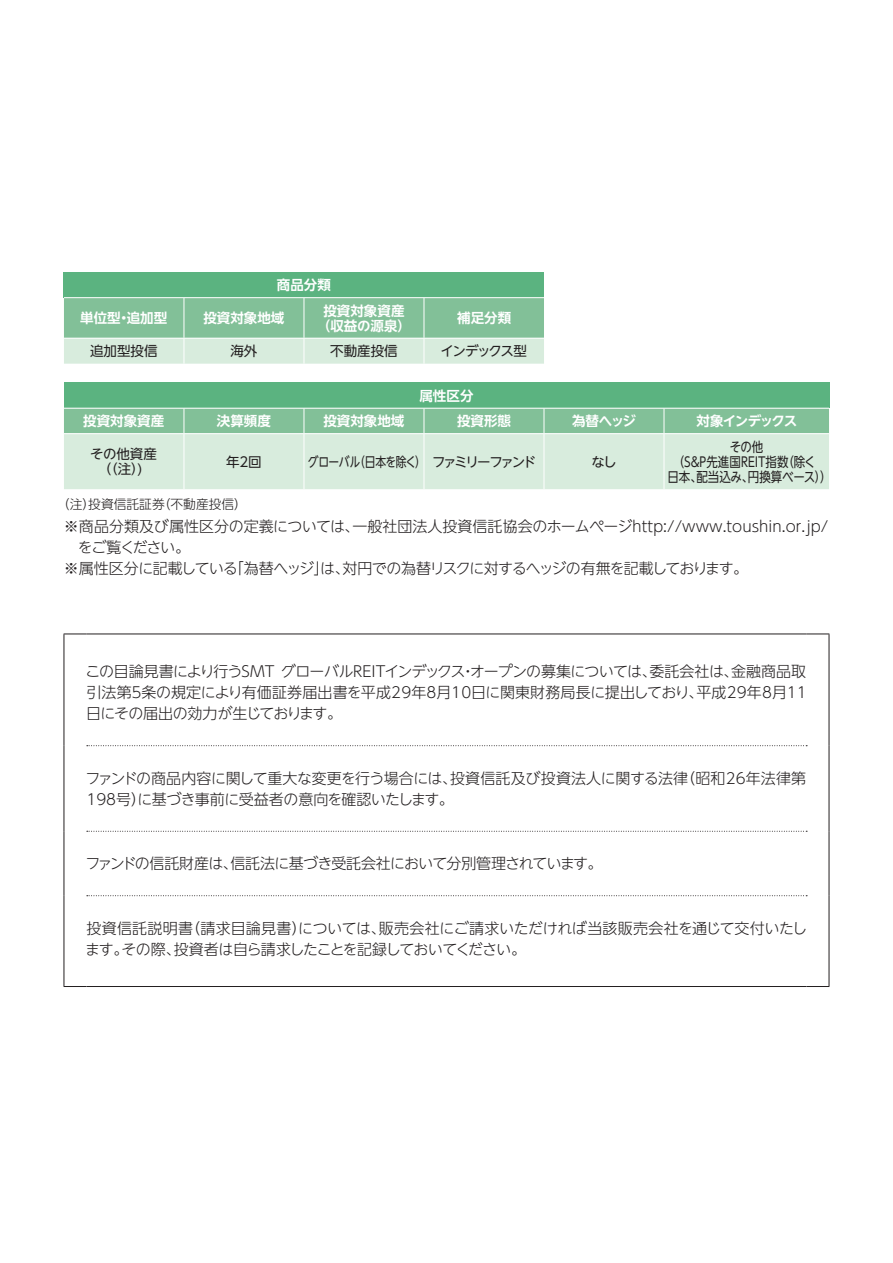
<style>
.page{position:relative;width:893px;height:1263px;background:#fff}
.page>*{position:absolute;margin:0;border:0;box-sizing:border-box;transform-origin:0 0}
.t1{font:300 15px/21px "UD Shin Go NT Pro";letter-spacing:-.025em;color:#231f20}
.t2{font:300 15px "UD Shin Go NT Pro";color:#231f20}
.t3{font:300 15px "UD Shin Go NT Pro";letter-spacing:-.065em;color:#231f20}
.t4{font:300 15px "UD Shin Go NT Pro";letter-spacing:-.05em;color:#231f20}
.t5{font:300 15px "UD Shin Go NT Pro";letter-spacing:-.09em;color:#231f20}
.t6{font:700 13.5px/15px "UD Shin Go NT Pro De";color:#fff;text-align:center}
.t7{font:13.5px/15px "UD Shin Go NT Pro";letter-spacing:-.05em;color:#231f20;text-align:center}
.t8{font:13.5px "UD Shin Go NT Pro";letter-spacing:-.095em;color:#231f20;scale:.8 1}
.t9{font:13.5px "UD Shin Go NT Pro";letter-spacing:-.185em;color:#231f20;scale:.85 1}
.t10{font:13.5px "UD Shin Go NT Pro";letter-spacing:-.005em;color:#231f20;scale:.85 1}
.t11{font:700 13.5px "UD Shin Go NT Pro De";letter-spacing:-.08em;color:#fff}
.t12{font:13.5px "UD Shin Go NT Pro";letter-spacing:-.1em;color:#231f20}
.t13{font:13.5px "UD Shin Go NT Pro";letter-spacing:-.05em;color:#231f20;scale:.85 1}
.t14{font:300 12.75px "UD Shin Go NT Pro";color:#231f20}
</style>
<div class="page">
<div style="left:64px;top:272px;width:480px;height:26px;background:#5bb380"></div>
<hr style="left:64px;top:297px;width:120px;height:1px;background:#fff">
<hr style="left:184px;top:297px;width:120px;height:1px;background:#fff">
<hr style="left:304px;top:297px;width:120px;height:1px;background:#fff">
<hr style="left:424px;top:297px;width:120px;height:1px;background:#fff">
<svg style="left:64px;top:298px;width:480px;height:66px;background:#a5d2b4"></svg>
<div style="left:64px;top:383px;width:765px;height:25px;background:#5bb380"></div>
<svg style="left:64px;top:408px;width:765px;height:81px;background:#c0dfc9"></svg>
<hr style="left:64px;top:433px;width:120px;height:1px;background:#fff">
<hr style="left:184px;top:433px;width:120px;height:1px;background:#fff">
<hr style="left:184px;top:434px;width:1px;height:55px;background:#fff">
<hr style="left:304px;top:433px;width:120px;height:1px;background:#fff">
<hr style="left:304px;top:434px;width:1px;height:55px;background:#fff">
<hr style="left:424px;top:433px;width:120px;height:1px;background:#fff">
<hr style="left:424px;top:434px;width:1px;height:55px;background:#fff">
<hr style="left:544px;top:433px;width:120px;height:1px;background:#fff">
<hr style="left:544px;top:434px;width:1px;height:55px;background:#fff">
<hr style="left:664px;top:433px;width:165px;height:1px;background:#fff">
<hr style="left:664px;top:434px;width:1px;height:55px;background:#fff">
<svg style="left:87px;top:745px;width:720px;height:1px"></svg>
<svg style="left:87px;top:831px;width:720px;height:1px"></svg>
<svg style="left:87px;top:895px;width:720px;height:1px"></svg>
<svg style="left:65px;top:634px;width:21px;height:1px"></svg>
<hr style="left:64px;top:634px;width:1px;height:112px;background:#231f20">
<hr style="left:86px;top:634px;width:720px;height:1px;background:#231f20">
<svg style="left:806px;top:634px;width:23px;height:1px"></svg>
<hr style="left:829px;top:634px;width:1px;height:112px;background:#231f20">
<hr style="left:64px;top:746px;width:1px;height:85px;background:#231f20">
<hr style="left:829px;top:746px;width:1px;height:85px;background:#231f20">
<hr style="left:64px;top:831px;width:1px;height:65px;background:#231f20">
<hr style="left:829px;top:831px;width:1px;height:65px;background:#231f20">
<hr style="left:64px;top:896px;width:1px;height:90px;background:#231f20">
<hr style="left:829px;top:896px;width:1px;height:90px;background:#231f20">
<svg style="left:64px;top:986px;width:22px;height:1px"></svg>
<hr style="left:86px;top:986px;width:720px;height:1px;background:#231f20">
<svg style="left:806px;top:986px;width:23px;height:1px"></svg>
<p class="t6" style="left:277px;top:277px;width:55px">商品分類</p>
<p class="t6" style="left:80px;top:310px;width:88px">単位型・追加型</p>
<p class="t6" style="left:203px;top:310px;width:82px">投資対象地域</p>
<p class="t6" style="left:317px;top:302px;width:96px">投資対象資産（収益の源泉）</p>
<p class="t6" style="left:457px;top:310px;width:55px">補足分類</p>
<p class="t7" style="left:90px;top:343px;width:69px">追加型投信</p>
<p class="t7" style="left:230px;top:343px;width:28px">海外</p>
<p class="t7" style="left:330px;top:343px;width:69px">不動産投信</p>
<p class="t12" style="left:441px;top:340px;width:88px">インデックス型</p>
<p class="t6" style="left:419px;top:388px;width:55px">属性区分</p>
<p class="t6" style="left:83px;top:413px;width:82px">投資対象資産</p>
<p class="t6" style="left:217px;top:413px;width:55px">決算頻度</p>
<p class="t6" style="left:323px;top:413px;width:83px">投資対象地域</p>
<p class="t6" style="left:457px;top:413px;width:55px">投資形態</p>
<p class="t6" style="left:572px;top:413px;width:66px">為替ヘッジ</p>
<p class="t11" style="left:697px;top:410px;width:102px">対象インデックス</p>
<p class="t7" style="left:90px;top:446px;width:68px">その他資産（（注）)</p>
<p class="t7" style="left:226px;top:453px;width:37px">年２回</p>
<p class="t8" style="left:308px;top:450px;width:287px">グローバル（日本を除く）ファミリーファンド</p>
<p class="t7" style="left:592px;top:453px;width:27px">なし</p>
<p class="t13" style="left:730px;top:435px;width:41px">その他</p>
<p class="t9" style="left:673px;top:450px;width:170px">（Ｓ＆Ｐ先進国ＲＥＩＴ指数（除く</p>
<p class="t10" style="left:668px;top:465px;width:195px">日本、配当込み、円換算ベース））</p>
<p class="t14" style="left:57px;top:494px;width:192px">（注）投資信託証券（不動産投信）</p>
<p class="t2" style="left:64px;top:514px;width:766px">※商品分類及び属性区分の定義については、一般社団法人投資信託協会のホームページｈｔｔｐ://www.toushin.or.jp/</p>
<p class="t5" style="left:78px;top:535px;width:114px">をご覧ください。</p>
<p class="t3" style="left:64px;top:556px;width:686px">※属性区分に記載している「為替ヘッジ」は、対円での為替リスクに対するヘッジの有無を記載しております。</p>
<p class="t1" style="left:85px;top:660px;width:723px;text-align:justify">この目論見書により行うSMT グローバルREITインデックス・オープンの募集については、委託会社は、金融商品取引法第５条の規定により有価証券届出書を平成29年8月10日に関東財務局長に提出しており、平成29年8月11日にその届出の効力が生じております。</p>
<p class="t1" style="left:85px;top:767px;width:722px">ファンドの商品内容に関して重大な変更を行う場合には、投資信託及び投資法人に関する法律（昭和26年法律第<br>198号）に基づき事前に受益者の意向を確認いたします。</p>
<p class="t4" style="left:85px;top:851px;width:519px">ファンドの信託財産は、信託法に基づき受託会社において分別管理されています。</p>
<p class="t1" style="left:85px;top:917px;width:723px">投資信託説明書（請求目論見書）については、販売会社にご請求いただければ当該販売会社を通じて交付いたします。その際、投資者は自ら請求したことを記録しておいてください。</p>
</div>
